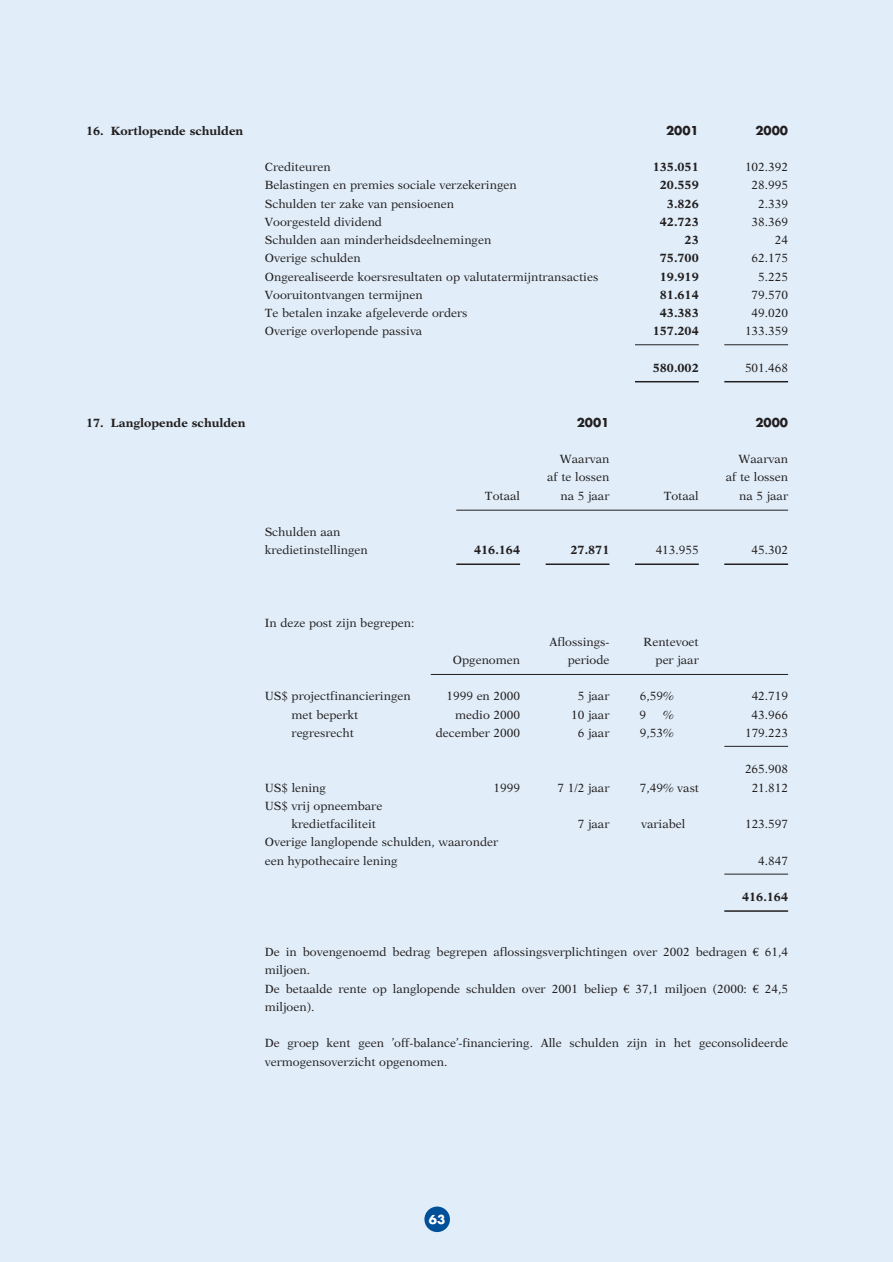
<style>
.page{position:relative;width:893px;height:1262px;background:#fff}
.page>*{position:absolute;margin:0;border:0;box-sizing:border-box;transform-origin:0 0}
.t1{font:700 12px "Futura";color:#fff}
.t2{font:11.85px/18.3px "New Aster";color:#231f20}
.t3{font:700 11.85px "New Aster";color:#231f20}
.t4{font:700 11.85px "Futura";color:#231f20}
.s1{font-family:"Euro Serif"}
</style>
<div class="page">
<div style="left:0;top:0;width:892px;height:1261px;background:#e1eef9"></div>
<div style="left:424px;top:1206px;width:26px;height:26px;background:#005099;border-radius:50%"></div>
<hr style="left:456px;top:510px;width:332px;height:1px;background:#231f20">
<hr style="left:431px;top:674px;width:357px;height:1px;background:#231f20">
<hr style="left:724px;top:344px;width:64px;height:1px;background:#231f20">
<hr style="left:724px;top:381px;width:64px;height:1px;background:#231f20">
<hr style="left:724px;top:563px;width:64px;height:2px;background:#231f20">
<hr style="left:724px;top:746px;width:64px;height:1px;background:#231f20">
<hr style="left:724px;top:873px;width:64px;height:1px;background:#231f20">
<hr style="left:724px;top:910px;width:64px;height:1px;background:#231f20">
<hr style="left:635px;top:344px;width:63px;height:1px;background:#231f20">
<hr style="left:635px;top:381px;width:63px;height:1px;background:#231f20">
<hr style="left:635px;top:563px;width:63px;height:2px;background:#231f20">
<hr style="left:545px;top:563px;width:64px;height:2px;background:#231f20">
<hr style="left:456px;top:563px;width:64px;height:2px;background:#231f20">
<p class="t3" style="left:86px;top:125px;width:159px">16. Kortlopende schulden</p>
<p class="t4" style="left:666px;top:125px;width:34px">2001</p>
<p class="t4" style="left:755px;top:125px;width:34px">2000</p>
<p class="t2" style="left:265px;top:159px;width:67px">Crediteuren</p>
<p class="t3" style="left:652px;top:162px;width:47px">135.051</p>
<p class="t2" style="left:745px;top:159px;width:45px">102.392</p>
<p class="t2" style="left:265px;top:177px;width:253px">Belastingen en premies sociale verzekeringen</p>
<p class="t3" style="left:660px;top:180px;width:40px">20.559</p>
<p class="t2" style="left:751px;top:177px;width:38px">28.995</p>
<p class="t2" style="left:265px;top:195px;width:191px">Schulden ter zake van pensioenen</p>
<p class="t3" style="left:667px;top:198px;width:33px">3.826</p>
<p class="t2" style="left:758px;top:195px;width:31px">2.339</p>
<p class="t2" style="left:265px;top:213px;width:119px">Voorgesteld dividend</p>
<p class="t3" style="left:660px;top:217px;width:40px">42.723</p>
<p class="t2" style="left:751px;top:213px;width:38px">38.369</p>
<p class="t2" style="left:265px;top:232px;width:228px">Schulden aan minderheidsdeelnemingen</p>
<p class="t3" style="left:684px;top:235px;width:16px">23</p>
<p class="t2" style="left:774px;top:232px;width:15px">24</p>
<p class="t2" style="left:265px;top:250px;width:97px">Overige schulden</p>
<p class="t3" style="left:660px;top:253px;width:40px">75.700</p>
<p class="t2" style="left:751px;top:250px;width:38px">62.175</p>
<p class="t2" style="left:265px;top:268px;width:335px">Ongerealiseerde koersresultaten op valutatermijntransacties</p>
<p class="t3" style="left:660px;top:271px;width:40px">19.919</p>
<p class="t2" style="left:758px;top:268px;width:31px">5.225</p>
<p class="t2" style="left:265px;top:286px;width:159px">Vooruitontvangen termijnen</p>
<p class="t3" style="left:660px;top:290px;width:40px">81.614</p>
<p class="t2" style="left:751px;top:286px;width:38px">79.570</p>
<p class="t2" style="left:265px;top:305px;width:204px">Te betalen inzake afgeleverde orders</p>
<p class="t3" style="left:660px;top:308px;width:40px">43.383</p>
<p class="t2" style="left:751px;top:305px;width:38px">49.020</p>
<p class="t2" style="left:265px;top:323px;width:159px">Overige overlopende passiva</p>
<p class="t3" style="left:652px;top:326px;width:47px">157.204</p>
<p class="t2" style="left:745px;top:323px;width:45px">133.359</p>
<p class="t3" style="left:652px;top:363px;width:47px">580.002</p>
<p class="t2" style="left:745px;top:359px;width:45px">501.468</p>
<p class="t3" style="left:86px;top:417px;width:161px">17. Langlopende schulden</p>
<p class="t4" style="left:576px;top:417px;width:34px">2001</p>
<p class="t4" style="left:755px;top:417px;width:34px">2000</p>
<p class="t2" style="left:560px;top:451px;width:51px">Waarvan</p>
<p class="t2" style="left:738px;top:451px;width:51px">Waarvan</p>
<p class="t2" style="left:547px;top:469px;width:64px">af te lossen</p>
<p class="t2" style="left:725px;top:469px;width:64px">af te lossen</p>
<p class="t2" style="left:485px;top:487px;width:37px">Totaal</p>
<p class="t2" style="left:560px;top:487px;width:51px">na 5 jaar</p>
<p class="t2" style="left:663px;top:487px;width:37px">Totaal</p>
<p class="t2" style="left:739px;top:487px;width:51px">na 5 jaar</p>
<p class="t2" style="left:265px;top:524px;width:104px">Schulden aan kredietinstellingen</p>
<p class="t3" style="left:474px;top:545px;width:47px">416.164</p>
<p class="t3" style="left:570px;top:545px;width:40px">27.871</p>
<p class="t2" style="left:655px;top:542px;width:45px">413.955</p>
<p class="t2" style="left:751px;top:542px;width:38px">45.302</p>
<p class="t2" style="left:265px;top:615px;width:151px">In deze post zijn begrepen:</p>
<p class="t2" style="left:549px;top:633px;width:61px">Aflossings-</p>
<p class="t2" style="left:643px;top:633px;width:57px">Rentevoet</p>
<p class="t2" style="left:453px;top:651px;width:69px">Opgenomen</p>
<p class="t2" style="left:567px;top:651px;width:43px">periode</p>
<p class="t2" style="left:655px;top:651px;width:45px">per jaar</p>
<p class="t2" style="left:265px;top:688px;width:147px">US$ projectfinancieringen</p>
<p class="t2" style="left:446px;top:688px;width:75px">1999 en 2000</p>
<p class="t2" style="left:577px;top:688px;width:33px">5 jaar</p>
<p class="t2" style="left:640px;top:688px;width:35px">6,59%</p>
<p class="t2" style="left:751px;top:688px;width:38px">42.719</p>
<p class="t2" style="left:291px;top:706px;width:68px">met beperkt</p>
<p class="t2" style="left:455px;top:706px;width:66px">medio 2000</p>
<p class="t2" style="left:571px;top:706px;width:40px">10 jaar</p>
<p class="t2" style="left:639px;top:706px;width:8px">9</p>
<p class="t2" style="left:663px;top:706px;width:12px">%</p>
<p class="t2" style="left:751px;top:706px;width:38px">43.966</p>
<p class="t2" style="left:291px;top:724px;width:64px">regresrecht</p>
<p class="t2" style="left:436px;top:724px;width:86px">december 2000</p>
<p class="t2" style="left:577px;top:724px;width:33px">6 jaar</p>
<p class="t2" style="left:640px;top:724px;width:35px">9,53%</p>
<p class="t2" style="left:745px;top:724px;width:45px">179.223</p>
<p class="t2" style="left:745px;top:761px;width:45px">265.908</p>
<p class="t2" style="left:265px;top:779px;width:63px">US$ lening</p>
<p class="t2" style="left:493px;top:779px;width:28px">1999</p>
<p class="t2" style="left:557px;top:779px;width:53px">7 1/2 jaar</p>
<p class="t2" style="left:640px;top:779px;width:61px">7,49% vast</p>
<p class="t2" style="left:751px;top:779px;width:38px">21.812</p>
<p class="t2" style="left:291px;top:797px;width:92px;text-indent:-27px">US$ vrij opneembare kredietfaciliteit</p>
<p class="t2" style="left:577px;top:816px;width:33px">7 jaar</p>
<p class="t2" style="left:641px;top:816px;width:46px">variabel</p>
<p class="t2" style="left:745px;top:816px;width:45px">123.597</p>
<p class="t2" style="left:265px;top:834px;width:235px">Overige langlopende schulden, waaronder een hypothecaire lening</p>
<p class="t2" style="left:758px;top:852px;width:31px">4.847</p>
<p class="t3" style="left:742px;top:892px;width:47px">416.164</p>
<p class="t2" style="left:265px;top:943px;width:525px">De in bovengenoemd bedrag begrepen aflossingsverplichtingen over 2002 bedragen <span class="s1">€</span> 61,4 miljoen.<br>De betaalde rente op langlopende schulden over 2001 beliep <span class="s1">€</span> 37,1 miljoen (2000: <span class="s1">€</span> 24,5 miljoen).</p>
<p class="t2" style="left:265px;top:1034px;width:525px">De groep kent geen ’off-balance’-financiering. Alle schulden zijn in het geconsolideerde vermogensoverzicht opgenomen.</p>
<p class="t1" style="left:429px;top:1213px;width:18px">63</p>
</div>
